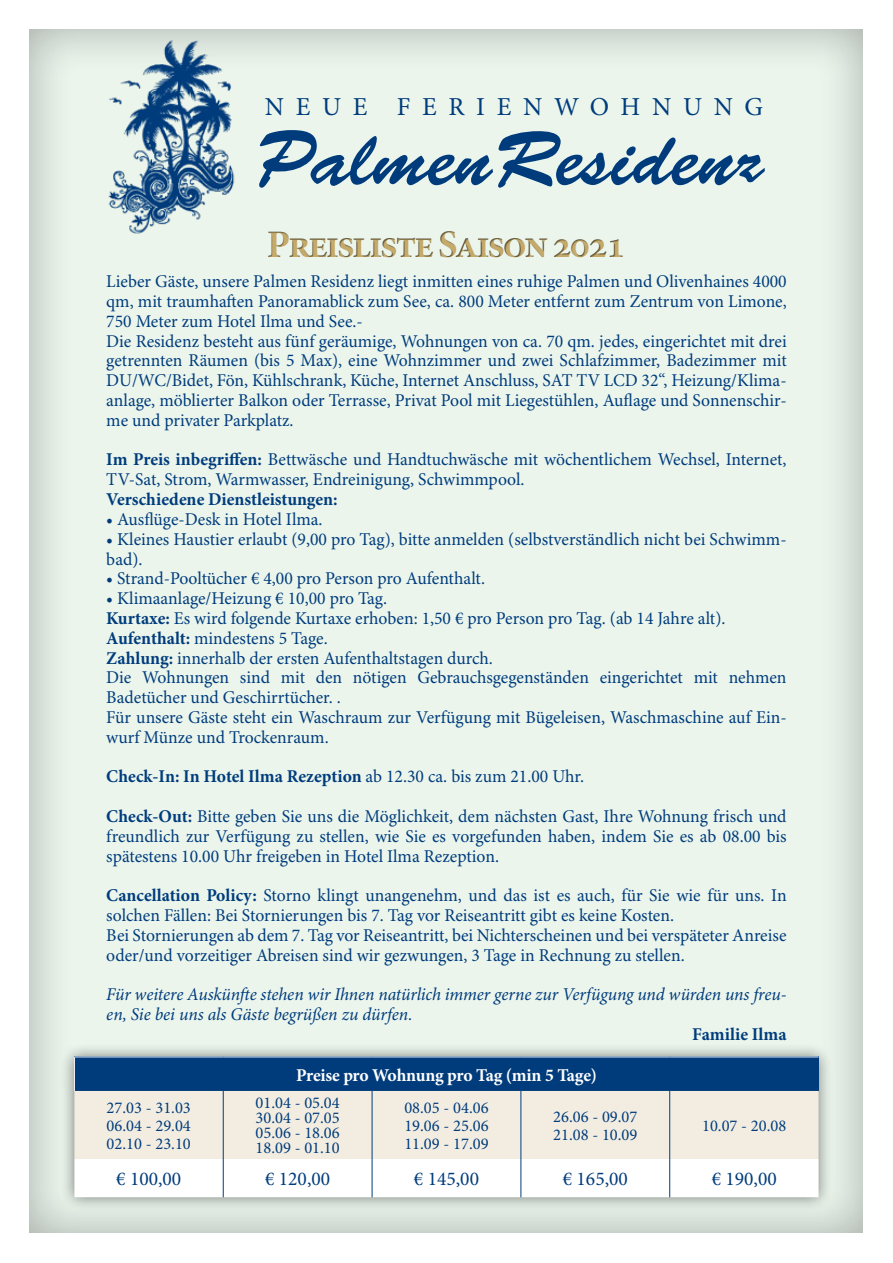
<style>
.page{position:relative;width:893px;height:1263px;background:#fff}
.page>*{position:absolute;margin:0;border:0;box-sizing:border-box;transform-origin:0 0}
.t1{font:700 39px "Minion Pro";letter-spacing:-.06em;color:#c5aa6a}
.t2{font:25.95px "Minion Pro";letter-spacing:.45em;color:#003c7c}
.t3{font:19.5px "Minion Pro";color:#003c7c}
.t4{font:18px/19.8px "Minion Pro";color:#003c7c}
.t5{font:italic 18px/19.8px "Minion Pro";letter-spacing:-.005em;color:#003c7c}
.t6{font:700 18px "Minion Pro";color:#003c7c}
.t7{font:700 18px "Minion Pro";letter-spacing:-.015em;color:#fff}
.t8{font:16.5px/18px "Minion Pro";color:#003c7c;text-align:justify}
.s1{font-weight:700}
</style>
<div class="page">
<div style="left:18px;top:24px;width:846px;height:1210px;background:#000;opacity:.3"></div>
<div style="left:60px;top:1042px;width:773px;height:169px;background:#000;opacity:.5"></div>
<div style="left:74px;top:1057px;width:745px;height:34px;background:#003c7c"></div>
<div style="left:74px;top:1091px;width:745px;height:68px;background:#f3ede1"></div>
<svg style="left:74px;top:1159px;width:745px;height:38px"></svg>
<hr style="left:74px;top:1057px;width:149px;height:1px;background:#fff">
<hr style="left:74px;top:1057px;width:1px;height:34px;background:#fff">
<hr style="left:223px;top:1057px;width:149px;height:1px;background:#fff">
<hr style="left:372px;top:1057px;width:149px;height:1px;background:#fff">
<hr style="left:521px;top:1057px;width:149px;height:1px;background:#fff">
<hr style="left:670px;top:1057px;width:149px;height:1px;background:#fff">
<hr style="left:223px;top:1091px;width:1px;height:68px;background:#003c7c">
<hr style="left:372px;top:1091px;width:1px;height:68px;background:#003c7c">
<hr style="left:521px;top:1091px;width:1px;height:68px;background:#003c7c">
<hr style="left:223px;top:1159px;width:1px;height:38px;background:#003c7c">
<hr style="left:372px;top:1159px;width:1px;height:38px;background:#003c7c">
<hr style="left:521px;top:1159px;width:1px;height:38px;background:#003c7c">
<hr style="left:669px;top:1091px;width:1px;height:68px;background:#003c7c">
<hr style="left:669px;top:1159px;width:1px;height:38px;background:#003c7c">
<div style="left:0;top:218px;width:893px;height:84px;background:#000;opacity:.5"></div>
<img style="left:73px;top:38px;width:198px;height:197px">
<svg style="left:259px;top:130px;width:506px;height:58px;background:#9fb9c7"></svg>
<h2 class="t2" style="left:265px;top:91px;width:500px">NEUE FERIENWOHNUNG</h2>
<h1 class="t1" style="left:267px;top:221px;width:361px">Preisliste Saison 2021</h1>
<p class="t4" style="left:106px;top:272px;width:682px">Lieber Gäste, unsere Palmen Residenz liegt inmitten eines ruhige Palmen und Olivenhaines 4000 qm, mit traumhaften Panoramablick zum See, ca. 800 Meter entfernt zum Zentrum von Limone, 750 Meter zum Hotel Ilma und See.-<br>Die Residenz besteht aus fünf geräumige, Wohnungen von ca. 70 qm. jedes, eingerichtet mit drei getrennten Räumen (bis 5 Max), eine Wohnzimmer und zwei Schlafzimmer, Badezimmer mit DU/WC/Bidet, Fön, Kühlschrank, Küche, Internet Anschluss, SAT TV LCD 32“, Heizung/Klima&shy;anlage, möblierter Balkon oder Terrasse, Privat Pool mit Liegestühlen, Auflage und Sonnenschir&shy;me und privater Parkplatz.</p>
<p class="t4" style="left:106px;top:451px;width:682px"><span class="s1">Im Preis inbegriffen:</span> Bettwäsche und Handtuchwäsche mit wöchentlichem Wechsel, Internet,<br>TV-Sat, Strom, Warmwasser, Endreinigung, Schwimmpool.</p>
<p class="t6" style="left:106px;top:489px;width:233px">Verschiedene Dienstleistungen:</p>
<p class="t4" style="left:106px;top:510px;width:218px">• Ausflüge-Desk in Hotel Ilma.</p>
<p class="t4" style="left:106px;top:530px;width:682px">• Kleines Haustier erlaubt (9,00 pro Tag), bitte anmelden (selbstverständlich nicht bei Schwimm&shy;bad).</p>
<p class="t4" style="left:106px;top:569px;width:380px">• Strand-Pooltücher € 4,00 pro Person pro Aufenthalt.</p>
<p class="t4" style="left:106px;top:589px;width:682px">• Klimaanlage/Heizung € 10,00 pro Tag.<br><span class="s1">Kurtaxe:</span> Es wird folgende Kurtaxe erhoben: 1,50 € pro Person pro Tag. (ab 14 Jahre alt).<br><span class="s1">Aufenthalt:</span> mindestens 5 Tage.<br><span class="s1">Zahlung:</span> innerhalb der ersten Aufenthaltstagen durch.<br>Die Wohnungen sind mit den nötigen Gebrauchsgegenständen eingerichtet mit nehmen Badetücher und Geschirrtücher. .<br>Für unsere Gäste steht ein Waschraum zur Verfügung mit Bügeleisen, Waschmaschine auf Ein&shy;wurf Münze und Trockenraum.</p>
<p class="t4" style="left:106px;top:757px;width:682px;line-height:39.6px"><span class="s1">Check-In: In Hotel Ilma Rezeption</span> ab 12.30 ca. bis zum 21.00 Uhr.<br><span class="s1">Check-Out:</span> Bitte geben Sie uns die Möglichkeit, dem nächsten Gast, Ihre Wohnung frisch und</p>
<p class="t4" style="left:106px;top:827px;width:682px">freundlich zur Verfügung zu stellen, wie Sie es vorgefunden haben, indem Sie es ab 08.00 bis spätestens 10.00 Uhr freigeben in Hotel Ilma Rezeption.</p>
<p class="t4" style="left:106px;top:886px;width:682px"><span class="s1">Cancellation Policy:</span> Storno klingt unangenehm, und das ist es auch, für Sie wie für uns. In solchen Fällen: Bei Stornierungen bis 7. Tag vor Reiseantritt gibt es keine Kosten.<br>Bei Stornierungen ab dem 7. Tag vor Reiseantritt, bei Nichterscheinen und bei verspäteter Anreise oder/und vorzeitiger Abreisen sind wir gezwungen, 3 Tage in Rechnung zu stellen.</p>
<p class="t5" style="left:106px;top:985px;width:682px">Für weitere Auskünfte stehen wir Ihnen natürlich immer gerne zur Verfügung und würden uns freu&shy;en, Sie bei uns als Gäste begrüßen zu dürfen.</p>
<p class="t6" style="left:692px;top:1023px;width:96px">Familie Ilma</p>
<p class="t7" style="left:296px;top:1064px;width:303px">Preise pro Wohnung pro Tag (min 5 Tage)</p>
<p class="t8" style="left:107px;top:1099px;width:86px">27.03 - 31.03<br>06.04 - 29.04<br>02.10 - 23.10</p>
<p class="t8" style="left:256px;top:1096px;width:86px;line-height:15px">01.04 - 05.04<br>30.04 - 07.05<br>05.06 - 18.06<br>18.09 - 01.10</p>
<p class="t8" style="left:404px;top:1099px;width:86px">08.05 - 04.06<br>19.06 - 25.06<br>11.09 - 17.09</p>
<p class="t8" style="left:553px;top:1108px;width:86px">26.06 - 09.07<br>21.08 - 10.09</p>
<p class="t8" style="left:702px;top:1117px;width:86px">10.07 - 20.08</p>
<p class="t3" style="left:116px;top:1167px;width:67px">€ 100,00</p>
<p class="t3" style="left:265px;top:1167px;width:67px">€ 120,00</p>
<p class="t3" style="left:414px;top:1167px;width:67px">€ 145,00</p>
<p class="t3" style="left:563px;top:1167px;width:67px">€ 165,00</p>
<p class="t3" style="left:712px;top:1167px;width:67px">€ 190,00</p>
</div>
